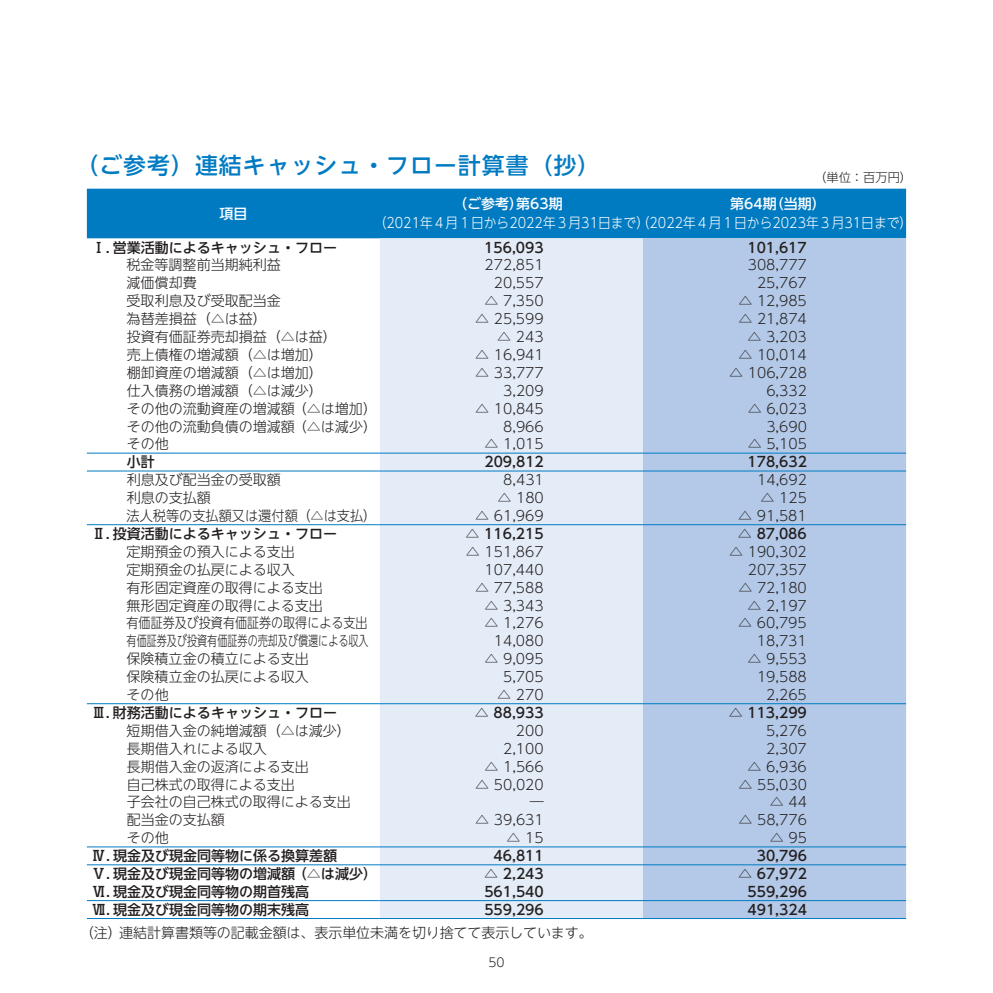
<style>
.page{position:relative;width:993px;height:993px;background:#fff}
.page>*{position:absolute;margin:0;border:0;box-sizing:border-box;transform-origin:0 0}
.t1{font:500 22.75px "UD Shin Go NT Pro";letter-spacing:.05em;color:#007bc2}
.t2{font:300 14px "UD Shin Go NT Pro";color:#231f20}
.t3{font:500 14px "UD Shin Go NT Pro";color:#231f20}
.t4{font:300 14px "UD Shin Go NT Pro";color:#fff;scale:.91 1}
.t5{font:300 14px "UD Shin Go NT Pro";color:#231f20;scale:.72 1}
.t6{font:300 14px "UD Shin Go NT Pro";color:#231f20;scale:.86 1}
.t7{font:500 14px "UD Shin Go NT Pro";color:#fff}
.t8{font:300 14px "UD Shin Go NT Pro";color:#231f20;scale:.94 1}
.t9{font:300 12.25px "UD Shin Go NT Pro";color:#231f20}
</style>
<div class="page">
<div style="left:87px;top:189px;width:818px;height:49px;background:#007bc2"></div>
<div style="left:379px;top:238px;width:263px;height:679px;background:#e4ecf7"></div>
<div style="left:642px;top:238px;width:263px;height:679px;background:#b4c9e7"></div>
<hr style="left:87px;top:452px;width:292px;height:1px;background:#007bc2">
<hr style="left:379px;top:452px;width:263px;height:1px;background:#007bc2">
<hr style="left:642px;top:452px;width:263px;height:1px;background:#007bc2">
<hr style="left:87px;top:470px;width:292px;height:1px;background:#007bc2">
<hr style="left:379px;top:470px;width:263px;height:1px;background:#007bc2">
<hr style="left:642px;top:470px;width:263px;height:1px;background:#007bc2">
<hr style="left:87px;top:524px;width:292px;height:1px;background:#007bc2">
<hr style="left:379px;top:524px;width:263px;height:1px;background:#007bc2">
<hr style="left:642px;top:524px;width:263px;height:1px;background:#007bc2">
<hr style="left:87px;top:703px;width:292px;height:1px;background:#007bc2">
<hr style="left:379px;top:703px;width:263px;height:1px;background:#007bc2">
<hr style="left:642px;top:703px;width:263px;height:1px;background:#007bc2">
<hr style="left:87px;top:846px;width:292px;height:1px;background:#007bc2">
<hr style="left:379px;top:846px;width:263px;height:1px;background:#007bc2">
<hr style="left:642px;top:846px;width:263px;height:1px;background:#007bc2">
<hr style="left:87px;top:864px;width:292px;height:1px;background:#007bc2">
<hr style="left:379px;top:864px;width:263px;height:1px;background:#007bc2">
<hr style="left:642px;top:864px;width:263px;height:1px;background:#007bc2">
<hr style="left:87px;top:899px;width:292px;height:1px;background:#007bc2">
<hr style="left:379px;top:899px;width:263px;height:1px;background:#007bc2">
<hr style="left:642px;top:899px;width:263px;height:1px;background:#007bc2">
<hr style="left:87px;top:917px;width:292px;height:1px;background:#007bc2">
<hr style="left:379px;top:917px;width:263px;height:1px;background:#007bc2">
<hr style="left:642px;top:917px;width:263px;height:1px;background:#007bc2">
<h1 class="t1" style="left:75px;top:147px;width:526px">（ご参考）連結キャッシュ・フロー計算書（抄）</h1>
<p class="t9" style="left:813px;top:168px;width:99px">（単位：百万円）</p>
<p class="t7" style="left:219px;top:202px;width:29px">項目</p>
<p class="t7" style="left:453px;top:192px;width:111px">（ご参考）第63期</p>
<p class="t4" style="left:373px;top:212px;width:304px">（2021年４月１日から2022年３月31日まで）</p>
<p class="t7" style="left:730px;top:192px;width:97px">第64期（当期）</p>
<p class="t4" style="left:636px;top:212px;width:304px">（2022年４月１日から2023年３月31日まで）</p>
<p class="t3" style="left:92px;top:236px;width:247px">Ⅰ．営業活動によるキャッシュ・フロー</p>
<p class="t3" style="left:484px;top:236px;width:61px">156,093</p>
<p class="t3" style="left:747px;top:236px;width:61px">101,617</p>
<p class="t2" style="left:127px;top:254px;width:156px">税金等調整前当期純利益</p>
<p class="t2" style="left:484px;top:254px;width:61px">272,851</p>
<p class="t2" style="left:747px;top:254px;width:61px">308,777</p>
<p class="t2" style="left:127px;top:271px;width:71px">減価償却費</p>
<p class="t2" style="left:493px;top:271px;width:51px">20,557</p>
<p class="t2" style="left:756px;top:271px;width:51px">25,767</p>
<p class="t2" style="left:127px;top:289px;width:156px">受取利息及び受取配当金</p>
<p class="t2" style="left:484px;top:289px;width:61px">△ 7,350</p>
<p class="t2" style="left:738px;top:289px;width:70px">△ 12,985</p>
<p class="t2" style="left:127px;top:307px;width:142px">為替差損益（△は益）</p>
<p class="t2" style="left:475px;top:307px;width:70px">△ 25,599</p>
<p class="t2" style="left:738px;top:307px;width:70px">△ 21,874</p>
<p class="t2" style="left:127px;top:325px;width:212px">投資有価証券売却損益（△は益）</p>
<p class="t2" style="left:497px;top:325px;width:48px">△ 243</p>
<p class="t2" style="left:747px;top:325px;width:61px">△ 3,203</p>
<p class="t2" style="left:127px;top:343px;width:198px">売上債権の増減額（△は増加）</p>
<p class="t2" style="left:475px;top:343px;width:70px">△ 16,941</p>
<p class="t2" style="left:738px;top:343px;width:70px">△ 10,014</p>
<p class="t2" style="left:127px;top:361px;width:198px">棚卸資産の増減額（△は増加）</p>
<p class="t2" style="left:475px;top:361px;width:70px">△ 33,777</p>
<p class="t2" style="left:729px;top:361px;width:79px">△ 106,728</p>
<p class="t2" style="left:127px;top:379px;width:198px">仕入債務の増減額（△は減少）</p>
<p class="t2" style="left:503px;top:379px;width:42px">3,209</p>
<p class="t2" style="left:766px;top:379px;width:42px">6,332</p>
<p class="t2" style="left:127px;top:397px;width:252px">その他の流動資産の増減額（△は増加）</p>
<p class="t2" style="left:475px;top:397px;width:70px">△ 10,845</p>
<p class="t2" style="left:747px;top:397px;width:61px">△ 6,023</p>
<p class="t2" style="left:127px;top:415px;width:252px">その他の流動負債の増減額（△は減少）</p>
<p class="t2" style="left:503px;top:415px;width:42px">8,966</p>
<p class="t2" style="left:766px;top:415px;width:42px">3,690</p>
<p class="t2" style="left:127px;top:432px;width:43px">その他</p>
<p class="t2" style="left:484px;top:432px;width:61px">△ 1,015</p>
<p class="t2" style="left:747px;top:432px;width:61px">△ 5,105</p>
<p class="t3" style="left:127px;top:450px;width:29px">小計</p>
<p class="t3" style="left:484px;top:450px;width:61px">209,812</p>
<p class="t3" style="left:747px;top:450px;width:61px">178,632</p>
<p class="t2" style="left:127px;top:468px;width:156px">利息及び配当金の受取額</p>
<p class="t2" style="left:503px;top:468px;width:42px">8,431</p>
<p class="t2" style="left:757px;top:468px;width:51px">14,692</p>
<p class="t2" style="left:127px;top:486px;width:85px">利息の支払額</p>
<p class="t2" style="left:497px;top:486px;width:48px">△ 180</p>
<p class="t2" style="left:760px;top:486px;width:48px">△ 125</p>
<p class="t8" style="left:126px;top:504px;width:267px">法人税等の支払額又は還付額（△は支払）</p>
<p class="t2" style="left:475px;top:504px;width:70px">△ 61,969</p>
<p class="t2" style="left:738px;top:504px;width:70px">△ 91,581</p>
<p class="t3" style="left:92px;top:522px;width:246px">Ⅱ．投資活動によるキャッシュ・フロー</p>
<p class="t3" style="left:465px;top:522px;width:80px">△ 116,215</p>
<p class="t3" style="left:737px;top:522px;width:70px">△ 87,086</p>
<p class="t2" style="left:127px;top:540px;width:169px">定期預金の預入による支出</p>
<p class="t2" style="left:466px;top:540px;width:79px">△ 151,867</p>
<p class="t2" style="left:728px;top:540px;width:79px">△ 190,302</p>
<p class="t2" style="left:127px;top:558px;width:169px">定期預金の払戻による収入</p>
<p class="t2" style="left:484px;top:558px;width:61px">107,440</p>
<p class="t2" style="left:747px;top:558px;width:61px">207,357</p>
<p class="t2" style="left:127px;top:576px;width:197px">有形固定資産の取得による支出</p>
<p class="t2" style="left:475px;top:576px;width:70px">△ 77,588</p>
<p class="t2" style="left:738px;top:576px;width:70px">△ 72,180</p>
<p class="t2" style="left:127px;top:593px;width:197px">無形固定資産の取得による支出</p>
<p class="t2" style="left:484px;top:593px;width:61px">△ 3,343</p>
<p class="t2" style="left:747px;top:593px;width:61px">△ 2,197</p>
<p class="t6" style="left:126px;top:611px;width:282px">有価証券及び投資有価証券の取得による支出</p>
<p class="t2" style="left:484px;top:611px;width:61px">△ 1,276</p>
<p class="t2" style="left:738px;top:611px;width:70px">△ 60,795</p>
<p class="t5" style="left:126px;top:629px;width:338px">有価証券及び投資有価証券の売却及び償還による収入</p>
<p class="t2" style="left:493px;top:629px;width:51px">14,080</p>
<p class="t2" style="left:756px;top:629px;width:51px">18,731</p>
<p class="t2" style="left:127px;top:647px;width:183px">保険積立金の積立による支出</p>
<p class="t2" style="left:484px;top:647px;width:61px">△ 9,095</p>
<p class="t2" style="left:747px;top:647px;width:61px">△ 9,553</p>
<p class="t2" style="left:127px;top:665px;width:183px">保険積立金の払戻による収入</p>
<p class="t2" style="left:503px;top:665px;width:42px">5,705</p>
<p class="t2" style="left:756px;top:665px;width:51px">19,588</p>
<p class="t2" style="left:127px;top:683px;width:43px">その他</p>
<p class="t2" style="left:497px;top:683px;width:48px">△ 270</p>
<p class="t2" style="left:766px;top:683px;width:42px">2,265</p>
<p class="t3" style="left:92px;top:701px;width:246px">Ⅲ．財務活動によるキャッシュ・フロー</p>
<p class="t3" style="left:474px;top:701px;width:70px">△ 88,933</p>
<p class="t3" style="left:728px;top:701px;width:80px">△ 113,299</p>
<p class="t2" style="left:127px;top:719px;width:225px">短期借入金の純増減額（△は減少）</p>
<p class="t2" style="left:516px;top:719px;width:29px">200</p>
<p class="t2" style="left:766px;top:719px;width:42px">5,276</p>
<p class="t2" style="left:127px;top:736px;width:141px">長期借入れによる収入</p>
<p class="t2" style="left:503px;top:736px;width:42px">2,100</p>
<p class="t2" style="left:766px;top:736px;width:42px">2,307</p>
<p class="t2" style="left:127px;top:754px;width:183px">長期借入金の返済による支出</p>
<p class="t2" style="left:484px;top:754px;width:61px">△ 1,566</p>
<p class="t2" style="left:747px;top:754px;width:61px">△ 6,936</p>
<p class="t2" style="left:127px;top:772px;width:169px">自己株式の取得による支出</p>
<p class="t2" style="left:475px;top:772px;width:70px">△ 50,020</p>
<p class="t2" style="left:738px;top:772px;width:70px">△ 55,030</p>
<p class="t2" style="left:127px;top:790px;width:225px">子会社の自己株式の取得による支出</p>
<p class="t2" style="left:529px;top:790px;width:15px">―</p>
<p class="t2" style="left:769px;top:790px;width:39px">△ 44</p>
<p class="t2" style="left:127px;top:808px;width:99px">配当金の支払額</p>
<p class="t2" style="left:475px;top:808px;width:70px">△ 39,631</p>
<p class="t2" style="left:738px;top:808px;width:70px">△ 58,776</p>
<p class="t2" style="left:127px;top:826px;width:43px">その他</p>
<p class="t2" style="left:506px;top:826px;width:39px">△ 15</p>
<p class="t2" style="left:769px;top:826px;width:39px">△ 95</p>
<p class="t3" style="left:92px;top:844px;width:246px">Ⅳ．現金及び現金同等物に係る換算差額</p>
<p class="t3" style="left:493px;top:844px;width:52px">46,811</p>
<p class="t3" style="left:756px;top:844px;width:52px">30,796</p>
<p class="t3" style="left:92px;top:862px;width:286px">Ⅴ．現金及び現金同等物の増減額（△は減少）</p>
<p class="t3" style="left:484px;top:862px;width:61px">△ 2,243</p>
<p class="t3" style="left:737px;top:862px;width:70px">△ 67,972</p>
<p class="t3" style="left:92px;top:879px;width:218px">Ⅵ．現金及び現金同等物の期首残高</p>
<p class="t3" style="left:484px;top:879px;width:61px">561,540</p>
<p class="t3" style="left:747px;top:879px;width:61px">559,296</p>
<p class="t3" style="left:92px;top:897px;width:218px">Ⅶ．現金及び現金同等物の期末残高</p>
<p class="t3" style="left:484px;top:897px;width:61px">559,296</p>
<p class="t3" style="left:747px;top:897px;width:61px">491,324</p>
<p class="t2" style="left:80px;top:921px;width:514px">（注）連結計算書類等の記載金額は、表示単位未満を切り捨てて表示しています。</p>
<p class="t9" style="left:488px;top:951px;width:18px">50</p>
</div>
